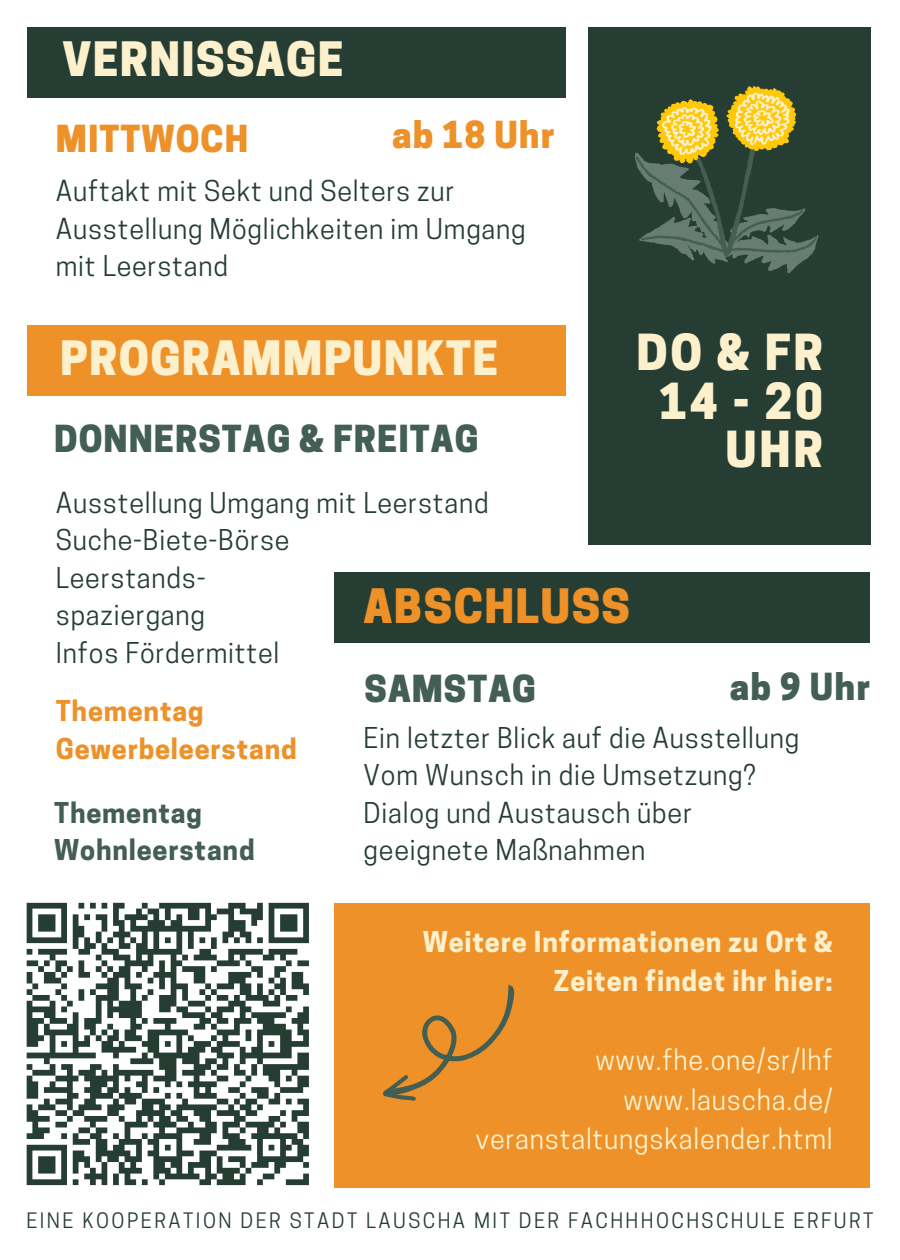
<style>
.page{position:relative;width:900px;height:1260px;background:#fff}
.page>*{position:absolute;margin:0;border:0;box-sizing:border-box;transform-origin:0 0}
.t1{font:800 46.5px "Cooper Hewitt";letter-spacing:.06em;color:#fdf1cd}
.t2{font:800 44.5px "Cooper Hewitt";letter-spacing:.03em;color:#fdf1cd}
.t3{font:800 44.5px "Cooper Hewitt";letter-spacing:.03em;color:#ed9128}
.t4{font:800 35px "Cooper Hewitt";letter-spacing:.03em;color:#435e53}
.t5{font:800 35px "Cooper Hewitt";letter-spacing:.03em;color:#ed9128}
.t6{font:27px/37.5px "Cooper Hewitt";letter-spacing:.03em;color:#263d33}
.t7{font:27px "Cooper Hewitt";letter-spacing:.03em;color:#fdf1cd}
.t8{font:700 27px/39.5px "Cooper Hewitt";letter-spacing:.03em;color:#fdf1cd;text-align:right}
.t9{font:700 27px/37.5px "Cooper Hewitt";letter-spacing:.03em;color:#ed9128}
.t10{font:700 27px/37.5px "Cooper Hewitt";letter-spacing:.03em;color:#435e53}
.t11{font:20px "Cooper Hewitt";letter-spacing:.125em;color:#263d33}
</style>
<div class="page">
<div style="left:27px;top:27px;width:538px;height:71px;background:#263d33"></div>
<div style="left:27px;top:325px;width:538px;height:70px;background:#ed9128"></div>
<div style="left:334px;top:573px;width:536px;height:70px;background:#263d33"></div>
<div style="left:334px;top:903px;width:536px;height:285px;background:#ed9128"></div>
<svg style="left:27px;top:903px;width:282px;height:282px"></svg>
<div style="left:588px;top:27px;width:282px;height:518px;background:#263d33"></div>
<svg style="left:635px;top:86px;width:183px;height:187px"></svg>
<svg style="left:383px;top:984px;width:132px;height:117px"></svg>
<p class="t2" style="left:63px;top:43px;width:283px">VERNISSAGE</p>
<p class="t5" style="left:56px;top:126px;width:194px">MITTWOCH</p>
<p class="t5" style="left:392px;top:122px;width:164px">ab 18 Uhr</p>
<p class="t6" style="left:56px;top:176px;width:471px">Auftakt mit Sekt und Selters zur<br>Ausstellung Möglichkeiten im Umgang mit Leerstand</p>
<p class="t2" style="left:60px;top:341px;width:440px">PROGRAMMPUNKTE</p>
<p class="t4" style="left:54px;top:426px;width:426px">DONNERSTAG &amp; FREITAG</p>
<p class="t6" style="left:56px;top:487px;width:434px">Ausstellung Umgang mit Leerstand</p>
<p class="t6" style="left:56px;top:525px;width:235px">Suche-Biete-Börse</p>
<p class="t6" style="left:56px;top:562px;width:151px">Leerstands-</p>
<p class="t6" style="left:56px;top:600px;width:151px">spaziergang</p>
<p class="t6" style="left:56px;top:637px;width:225px">Infos Fördermittel</p>
<p class="t3" style="left:364px;top:590px;width:268px">ABSCHLUSS</p>
<p class="t1" style="left:637px;top:335px;width:188px">DO &amp; FR</p>
<p class="t1" style="left:659px;top:384px;width:166px">14 - 20</p>
<p class="t1" style="left:726px;top:433px;width:99px">UHR</p>
<p class="t9" style="left:56px;top:696px;width:242px">Thementag<br>Gewerbeleerstand</p>
<p class="t10" style="left:54px;top:797px;width:202px">Thementag<br>Wohnleerstand</p>
<p class="t4" style="left:365px;top:676px;width:173px">SAMSTAG</p>
<p class="t4" style="left:730px;top:674px;width:142px">ab 9 Uhr</p>
<p class="t6" style="left:364px;top:722px;width:437px">Ein letzter Blick auf die Ausstellung</p>
<p class="t6" style="left:364px;top:760px;width:393px">Vom Wunsch in die Umsetzung?</p>
<p class="t6" style="left:364px;top:797px;width:330px">Dialog und Austausch über</p>
<p class="t6" style="left:364px;top:835px;width:283px">geeignete Maßnahmen</p>
<p class="t8" style="left:423px;top:926px;width:412px">Weitere Informationen zu Ort &amp;<br>Zeiten findet ihr hier:</p>
<p class="t7" style="left:596px;top:1050px;width:239px">www.fhe.one/sr/lhf</p>
<p class="t7" style="left:624px;top:1089px;width:211px">www.lauscha.de/</p>
<p class="t7" style="left:475px;top:1129px;width:359px">veranstaltungskalender.html</p>
<p class="t11" style="left:26px;top:1213px;width:849px">EINE KOOPERATION DER STADT LAUSCHA MIT DER FACHHHOCHSCHULE ERFURT</p>
</div>
